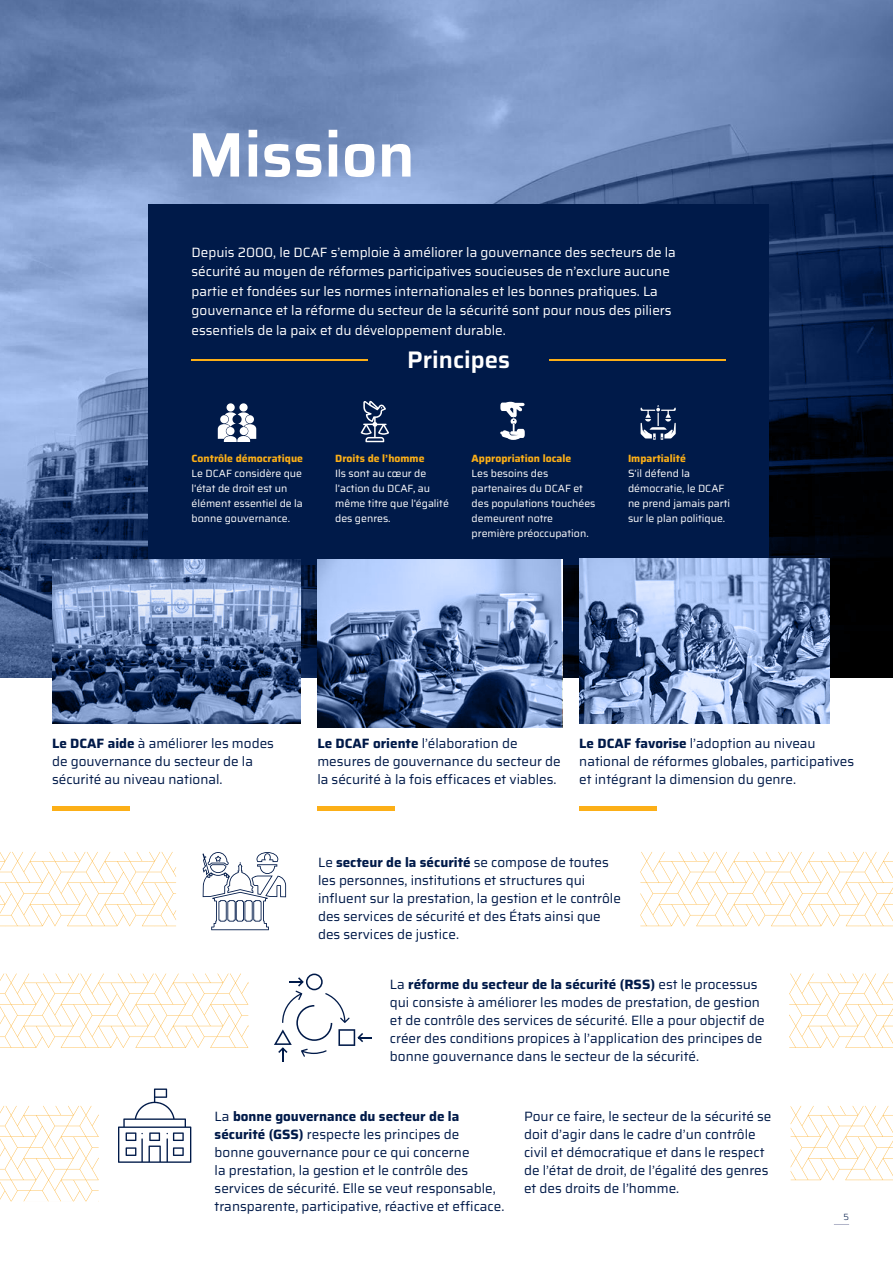
<style>
.page{position:relative;width:893px;height:1263px;background:#fff}
.page>*{position:absolute;margin:0;border:0;box-sizing:border-box;transform-origin:0 0}
.t1{font:600 63px "Saira";color:#fff}
.t2{font:600 24px "Saira";color:#fff}
.t3{font:13.5px/18px "Saira";color:#001a49}
.t4{font:13.5px/19.5px "Saira";color:#fff}
.t5{font:10.5px/15px "Saira";color:#fff}
.t6{font:700 10.5px "Saira";color:#fcaf17}
.t7{font:300 9px "Saira";color:#001a49}
.s1{font-weight:700}
</style>
<div class="page">
<svg style="left:834px;top:1224px;width:15px;height:1px"></svg>
<img style="left:0;top:0;width:893px;height:677px">
<div style="left:148px;top:205px;width:620px;height:360px;background:#001a49"></div>
<hr style="left:579px;top:807px;width:78px;height:4px;background:#fcaf17">
<hr style="left:317px;top:807px;width:78px;height:4px;background:#fcaf17">
<hr style="left:52px;top:807px;width:78px;height:4px;background:#fcaf17">
<img style="left:52px;top:560px;width:248px;height:164px">
<img style="left:317px;top:560px;width:245px;height:167px">
<img style="left:579px;top:558px;width:251px;height:166px">
<hr style="left:192px;top:359px;width:176px;height:2px;background:#fcaf17">
<hr style="left:549px;top:359px;width:177px;height:2px;background:#fcaf17">
<svg style="left:641px;top:405px;width:35px;height:35px"></svg>
<svg style="left:500px;top:402px;width:25px;height:38px"></svg>
<div style="left:239px;top:403px;width:9px;height:9px;background:#fff;border-radius:50%"></div>
<div style="left:227px;top:403px;width:8px;height:9px;background:#fff;border-radius:50%"></div>
<svg style="left:218px;top:412px;width:38px;height:29px"></svg>
<svg style="left:274px;top:973px;width:98px;height:89px"></svg>
<svg style="left:202px;top:852px;width:84px;height:78px"></svg>
<svg style="left:118px;top:1088px;width:73px;height:75px"></svg>
<svg style="left:640px;top:852px;width:253px;height:74px"></svg>
<svg style="left:0;top:852px;width:176px;height:74px"></svg>
<svg style="left:0;top:973px;width:248px;height:75px"></svg>
<svg style="left:0;top:1106px;width:99px;height:95px"></svg>
<svg style="left:789px;top:973px;width:104px;height:75px"></svg>
<svg style="left:791px;top:1106px;width:102px;height:74px"></svg>
<svg style="left:361px;top:401px;width:28px;height:41px"></svg>
<h1 class="t1" style="left:188px;top:106px;width:229px">Mission</h1>
<p class="t4" style="left:192px;top:242px;width:486px">Depuis 2000, le DCAF s’emploie à améliorer la gouvernance des secteurs de la sécurité au moyen de réformes participatives soucieuses de n’exclure aucune partie et fondées sur les normes internationales et les bonnes pratiques. La gouvernance et la réforme du secteur de la sécurité sont pour nous des piliers essentiels de la paix et du développement durable.</p>
<h2 class="t2" style="left:407px;top:341px;width:104px">Principes</h2>
<p class="t6" style="left:192px;top:451px;width:113px">Contrôle démocratique</p>
<p class="t5" style="left:192px;top:466px;width:113px">Le DCAF considère que l’état de droit est un élément essentiel de la bonne gouvernance.</p>
<p class="t6" style="left:335px;top:451px;width:91px">Droits de l’homme</p>
<p class="t5" style="left:335px;top:466px;width:115px">Ils sont au cœur de l’action du DCAF, au même titre que l’égalité des genres.</p>
<p class="t6" style="left:472px;top:451px;width:101px">Appropriation locale</p>
<p class="t5" style="left:472px;top:466px;width:125px">Les besoins des partenaires du DCAF et des populations touchées demeurent notre première préoccupation.</p>
<p class="t6" style="left:628px;top:451px;width:59px">Impartialité</p>
<p class="t5" style="left:628px;top:466px;width:104px">S’il défend la démocratie, le DCAF ne prend jamais parti sur le plan politique.</p>
<p class="t3" style="left:52px;top:734px;width:223px"><span class="s1">Le DCAF aide</span> à améliorer les modes de gouvernance du secteur de la sécurité au niveau national.</p>
<p class="t3" style="left:317px;top:734px;width:245px"><span class="s1">Le DCAF oriente</span> l’élaboration de mesures de gouvernance du secteur de la sécurité à la fois efficaces et viables.</p>
<p class="t3" style="left:579px;top:734px;width:276px"><span class="s1">Le DCAF favorise</span> l’adoption au niveau national de réformes globales, participatives et intégrant la dimension du genre.</p>
<p class="t3" style="left:318px;top:853px;width:304px">Le <span class="s1">secteur de la sécurité</span> se compose de toutes les personnes, institutions et structures qui influent sur la prestation, la gestion et le contrôle des services de sécurité et des États ainsi que des services de justice.</p>
<p class="t3" style="left:390px;top:975px;width:376px">La <span class="s1">réforme du secteur de la sécurité (RSS)</span> est le processus qui consiste à améliorer les modes de prestation, de gestion et de contrôle des services de sécurité. Elle a pour objectif de créer des conditions propices à l’application des principes de bonne gouvernance dans le secteur de la sécurité.</p>
<p class="t3" style="left:215px;top:1107px;width:291px">La <span class="s1">bonne gouvernance du secteur de la sécurité (GSS)</span> respecte les principes de<br>bonne gouvernance pour ce qui concerne<br>la prestation, la gestion et le contrôle des services de sécurité. Elle se veut responsable, transparente, participative, réactive et efficace.</p>
<p class="t3" style="left:524px;top:1107px;width:249px">Pour ce faire, le secteur de la sécurité se doit d’agir dans le cadre d’un contrôle civil et démocratique et dans le respect de l’état de droit, de l’égalité des genres et des droits de l’homme.</p>
<p class="t7" style="left:844px;top:1210px;width:7px">5</p>
</div>
